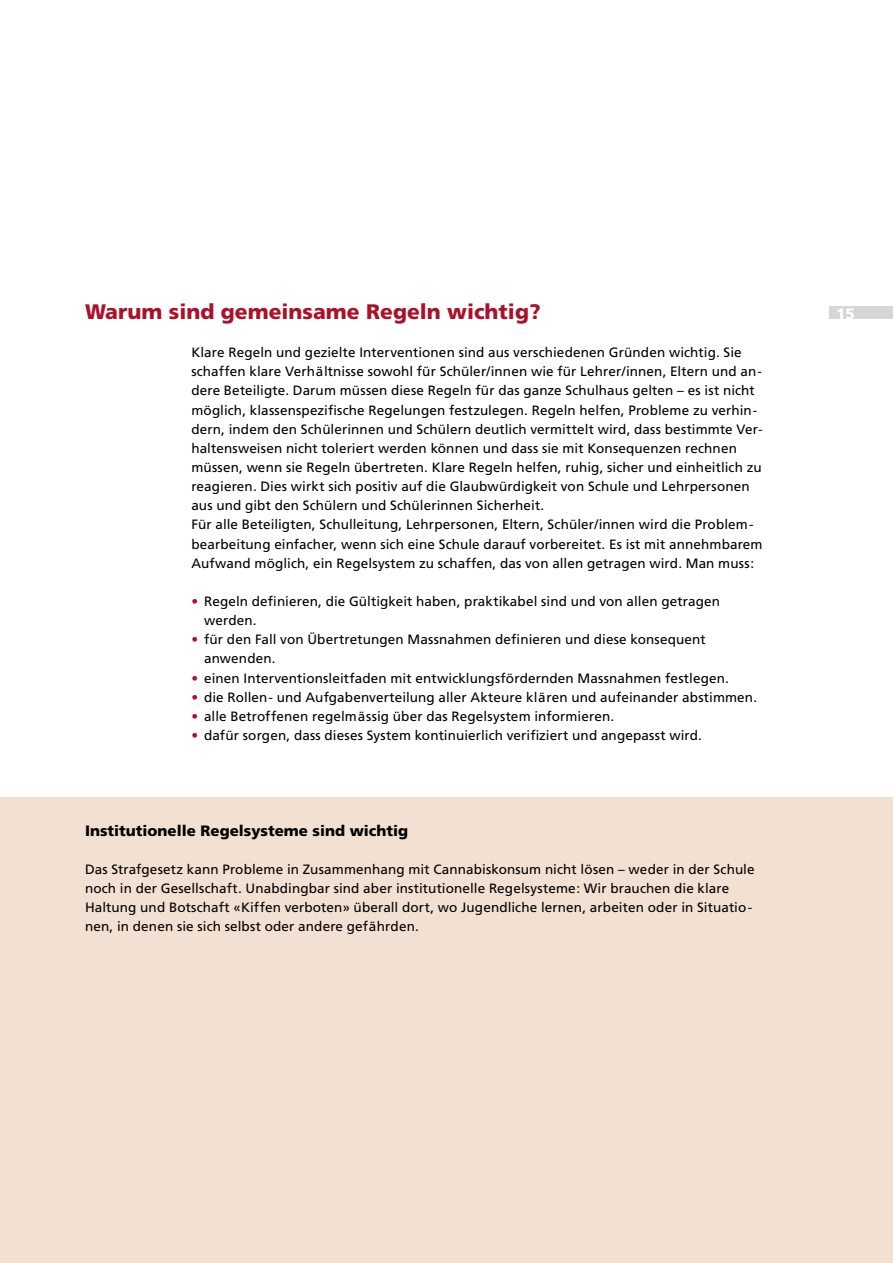
<style>
.page{position:relative;width:893px;height:1263px;background:#fff}
.page>*{position:absolute;margin:0;border:0;box-sizing:border-box;transform-origin:0 0}
.Untertitel_Innen{font:900 21px "Frutiger";color:#a9122a}
.Auszeichnungen{font:900 15px "Frutiger";color:#000}
.t1{font:900 15px "Frutiger";color:#fff}
.Regeln_Text{font:13.5px/19.2px "Frutiger";letter-spacing:.01em;color:#000}
.s1{color:#a9122a}
</style>
<div class="page">
<div style="left:829px;top:306px;width:64px;height:13px;background:#d6d6d6"></div>
<div style="left:0;top:797px;width:893px;height:466px;background:#f2e0d2"></div>
<p class="Untertitel_Innen" style="left:85px;top:299px;width:457px">Warum sind gemeinsame Regeln wichtig?</p>
<p class="t1" style="left:836px;top:305px;width:20px">15</p>
<p class="Regeln_Text" style="left:191px;top:343px;width:573px">Klare Regeln und gezielte Interventionen sind aus verschiedenen Gründen wichtig. Sie schaffen klare Verhältnisse sowohl für Schüler/innen wie für Lehrer/innen, Eltern und an&shy;dere Beteiligte. Darum müssen diese Regeln für das ganze Schulhaus gelten – es ist nicht möglich, klassenspezifische Regelungen festzulegen. Regeln helfen, Probleme zu verhin&shy;dern, indem den Schülerinnen und Schülern deutlich vermittelt wird, dass bestimmte Ver&shy;haltensweisen nicht toleriert werden können und dass sie mit Konsequenzen rechnen müssen, wenn sie Regeln übertreten. Klare Regeln helfen, ruhig, sicher und einheitlich zu reagieren. Dies wirkt sich positiv auf die Glaubwürdigkeit von Schule und Lehrpersonen aus und gibt den Schülern und Schülerinnen Sicherheit.</p>
<p class="Regeln_Text" style="left:191px;top:515px;width:573px">Für alle Beteiligten, Schulleitung, Lehrpersonen, Eltern, Schüler/innen wird die Problem&shy;bearbeitung einfacher, wenn sich eine Schule darauf vorbereitet. Es ist mit annehmbarem<br>Aufwand möglich, ein Regelsystem zu schaffen, das von allen getragen wird. Man muss:</p>
<p class="Regeln_Text" style="left:191px;top:591px;width:530px"><span class="s1">•</span> Regeln definieren, die Gültigkeit haben, praktikabel sind und von allen getragen</p>
<p class="Regeln_Text" style="left:204px;top:611px;width:54px">werden.</p>
<p class="Regeln_Text" style="left:191px;top:630px;width:516px"><span class="s1">•</span> für den Fall von Übertretungen Massnahmen definieren und diese konsequent</p>
<p class="Regeln_Text" style="left:204px;top:649px;width:73px">anwenden.</p>
<p class="Regeln_Text" style="left:191px;top:668px;width:539px"><span class="s1">•</span> einen Interventionsleitfaden mit entwicklungsfördernden Massnahmen festlegen.</p>
<p class="Regeln_Text" style="left:191px;top:687px;width:567px"><span class="s1">•</span> die Rollen- und Aufgabenverteilung aller Akteure klären und aufeinander abstimmen.</p>
<p class="Regeln_Text" style="left:191px;top:706px;width:424px"><span class="s1">•</span> alle Betroffenen regelmässig über das Regelsystem informieren.</p>
<p class="Regeln_Text" style="left:191px;top:725px;width:512px"><span class="s1">•</span> dafür sorgen, dass dieses System kontinuierlich verifiziert und angepasst wird.</p>
<p class="Auszeichnungen" style="left:85px;top:821px;width:325px">Institutionelle Regelsysteme sind wichtig</p>
<p class="Regeln_Text" style="left:85px;top:859px;width:671px">Das Strafgesetz kann Probleme in Zusammenhang mit Cannabiskonsum nicht lösen – weder in der Schule noch in der Gesellschaft. Unabdingbar sind aber institutionelle Regelsysteme: Wir brauchen die klare Haltung und Botschaft «Kiffen verboten» überall dort, wo Jugendliche lernen, arbeiten oder in Situatio&shy;nen, in denen sie sich selbst oder andere gefährden.</p>
</div>
